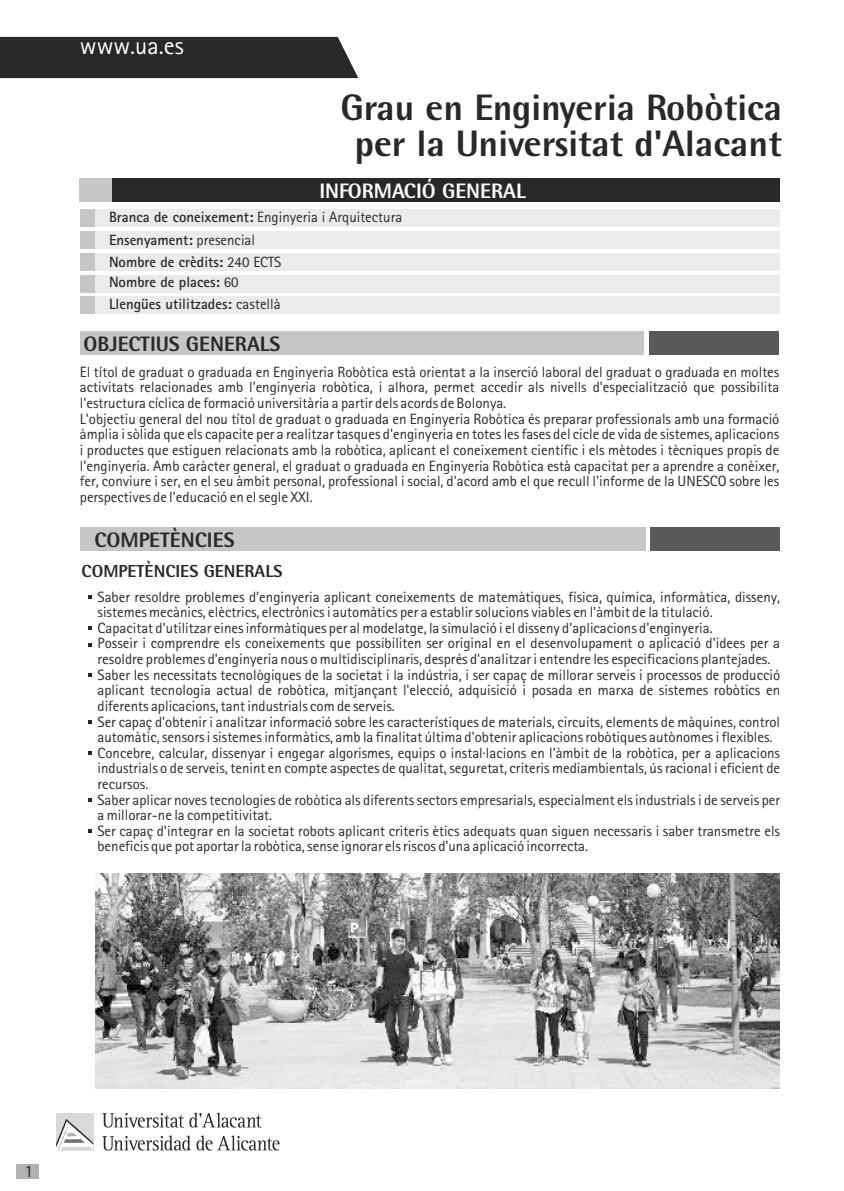
<style>
.page{position:relative;width:844px;height:1191px;background:#fff}
.page>*{position:absolute;margin:0;border:0;box-sizing:border-box;transform-origin:0 0}
.t1{font:700 36.93px/36.4px "Agfa Rotis Semisans Ex";color:#282828;text-align:center}
.t2{font:24.5px "Agfa Rotis Sans Serif";color:#fff}
.t3{font:700 21px "Agfa Rotis Semisans Ex";color:#282828}
.t4{font:700 21px "Agfa Rotis Semisans Ex";color:#fff}
.t5{font:700 17.5px "Agfa Rotis Semisans Ex";color:#282828}
.t6{font:17.5px "Agfa Rotis Sans Serif";color:#282828}
.t7{font:14.88px/15.6px "Agfa Rotis Sans Serif";color:#282828}
.t8{font:700 14.88px/21px "Agfa Rotis Sans Serif";color:#282828}
.s1{font-weight:700}
.s2{font-weight:400}
</style>
<div class="page">
<div style="left:80px;top:209px;width:700px;height:18px;background:#ebebeb"></div>
<div style="left:80px;top:209px;width:15px;height:18px;background:#c6c6c6"></div>
<div style="left:80px;top:231px;width:700px;height:18px;background:#ebebeb"></div>
<div style="left:80px;top:253px;width:700px;height:17px;background:#ebebeb"></div>
<div style="left:80px;top:275px;width:700px;height:17px;background:#ebebeb"></div>
<div style="left:80px;top:297px;width:700px;height:17px;background:#ebebeb"></div>
<div style="left:80px;top:231px;width:15px;height:18px;background:#c6c6c6"></div>
<div style="left:80px;top:253px;width:15px;height:17px;background:#c6c6c6"></div>
<div style="left:80px;top:275px;width:15px;height:17px;background:#c6c6c6"></div>
<div style="left:80px;top:297px;width:15px;height:17px;background:#c6c6c6"></div>
<div style="left:80px;top:331px;width:563px;height:24px;background:#c6c6c6"></div>
<div style="left:649px;top:331px;width:129px;height:23px;background:#595959"></div>
<div style="left:0;top:37px;width:358px;height:41px;background:#282828"></div>
<div style="left:80px;top:178px;width:699px;height:24px;background:#282828"></div>
<div style="left:80px;top:178px;width:32px;height:24px;background:#c6c6c6"></div>
<div style="left:80px;top:527px;width:565px;height:24px;background:#c6c6c6"></div>
<div style="left:650px;top:527px;width:130px;height:23px;background:#595959"></div>
<svg style="left:88px;top:595px;width:4px;height:4px"></svg>
<svg style="left:88px;top:626px;width:4px;height:3px"></svg>
<svg style="left:88px;top:643px;width:4px;height:4px"></svg>
<svg style="left:88px;top:673px;width:4px;height:4px"></svg>
<svg style="left:88px;top:720px;width:4px;height:3px"></svg>
<div style="left:56px;top:1113px;width:37px;height:37px;background:#d9d9d9"></div>
<svg style="left:56px;top:1119px;width:37px;height:31px"></svg>
<svg style="left:102px;top:1135px;width:177px;height:15px"></svg>
<svg style="left:102px;top:1112px;width:159px;height:15px"></svg>
<div style="left:16px;top:1164px;width:23px;height:14px;background:#b2b2b2"></div>
<svg style="left:88px;top:751px;width:4px;height:3px"></svg>
<svg style="left:88px;top:798px;width:4px;height:3px"></svg>
<img style="left:96px;top:873px;width:683px;height:216px">
<svg style="left:88px;top:829px;width:4px;height:3px"></svg>
<h2 class="t2" style="left:80px;top:37px;width:105px">www.ua.es</h2>
<h1 class="t1" style="left:340px;top:93px;width:443px">Grau en Enginyeria Robòtica per la Universitat d'Alacant</h1>
<h3 class="t4" style="left:319px;top:184px;width:208px">INFORMACIÓ GENERAL</h3>
<p class="t7" style="left:109px;top:206px;width:295px;line-height:23.4px"><span class="s1">Branca de coneixement:</span> Enginyeria i Arquitectura<br><span class="s1">Ensenyament:</span> presencial</p>
<p class="t8" style="left:109px;top:253px;width:174px">Nombre de crèdits: <span class="s2">240 ECTS<br></span>Nombre de places: <span class="s2">60<br></span>Llengües utilitzades: <span class="s2">castellà</span></p>
<h3 class="t3" style="left:83px;top:337px;width:198px">OBJECTIUS GENERALS</h3>
<p class="t7" style="left:80px;top:365px;width:701px">El títol de graduat o graduada en Enginyeria Robòtica està orientat a la inserció laboral del graduat o graduada en moltes activitats relacionades amb l'enginyeria robòtica, i alhora, permet accedir als nivells d'especialització que possibilita l'estructura cíclica de formació universitària a partir dels acords de Bolonya.<br>L'objectiu general del nou títol de graduat o graduada en Enginyeria Robòtica és preparar professionals amb una formació àmplia i sòlida que els capacite per a realitzar tasques d'enginyeria en totes les fases del cicle de vida de sistemes, aplicacions i productes que estiguen relacionats amb la robòtica, aplicant el coneixement científic i els mètodes i tècniques propis de l'enginyeria. Amb caràcter general, el graduat o graduada en Enginyeria Robòtica està capacitat per a aprendre a conèixer, fer, conviure i ser, en el seu àmbit personal, professional i social, d'acord amb el que recull l'informe de la UNESCO sobre les perspectives de l'educació en el segle XXI.</p>
<h3 class="t3" style="left:94px;top:533px;width:142px">COMPETÈNCIES</h3>
<p class="t5" style="left:82px;top:565px;width:202px">COMPETÈNCIES GENERALS</p>
<p class="t7" style="left:97px;top:590px;width:684px">Saber resoldre problemes d'enginyeria aplicant coneixements de matemàtiques, física, química, informàtica, disseny, sistemes mecànics, elèctrics, electrònics i automàtics per a establir solucions viables en l'àmbit de la titulació.<br>Capacitat d'utilitzar eines informàtiques per al modelatge, la simulació i el disseny d'aplicacions d'enginyeria.<br>Posseir i comprendre els coneixements que possibiliten ser original en el desenvolupament o aplicació d'idees per a resoldre problemes d'enginyeria nous o multidisciplinaris, després d'analitzar i entendre les especificacions plantejades.<br>Saber les necessitats tecnològiques de la societat i la indústria, i ser capaç de millorar serveis i processos de producció aplicant tecnologia actual de robòtica, mitjançant l'elecció, adquisició i posada en marxa de sistemes robòtics en diferents aplicacions, tant industrials com de serveis.<br>Ser capaç d'obtenir i analitzar informació sobre les característiques de materials, circuits, elements de màquines, control automàtic, sensors i sistemes informàtics, amb la finalitat última d'obtenir aplicacions robòtiques autònomes i flexibles.<br>Concebre, calcular, dissenyar i engegar algorismes, equips o instal·lacions en l'àmbit de la robòtica, per a aplicacions industrials o de serveis, tenint en compte aspectes de qualitat, seguretat, criteris mediambientals, ús racional i eficient de recursos.<br>Saber aplicar noves tecnologies de robòtica als diferents sectors empresarials, especialment els industrials i de serveis per a millorar-ne la competitivitat.<br>Ser capaç d'integrar en la societat robots aplicant criteris ètics adequats quan siguen necessaris i saber transmetre els beneficis que pot aportar la robòtica, sense ignorar els riscos d'una aplicació incorrecta.</p>
<p class="t6" style="left:24px;top:1165px;width:10px">1</p>
</div>
